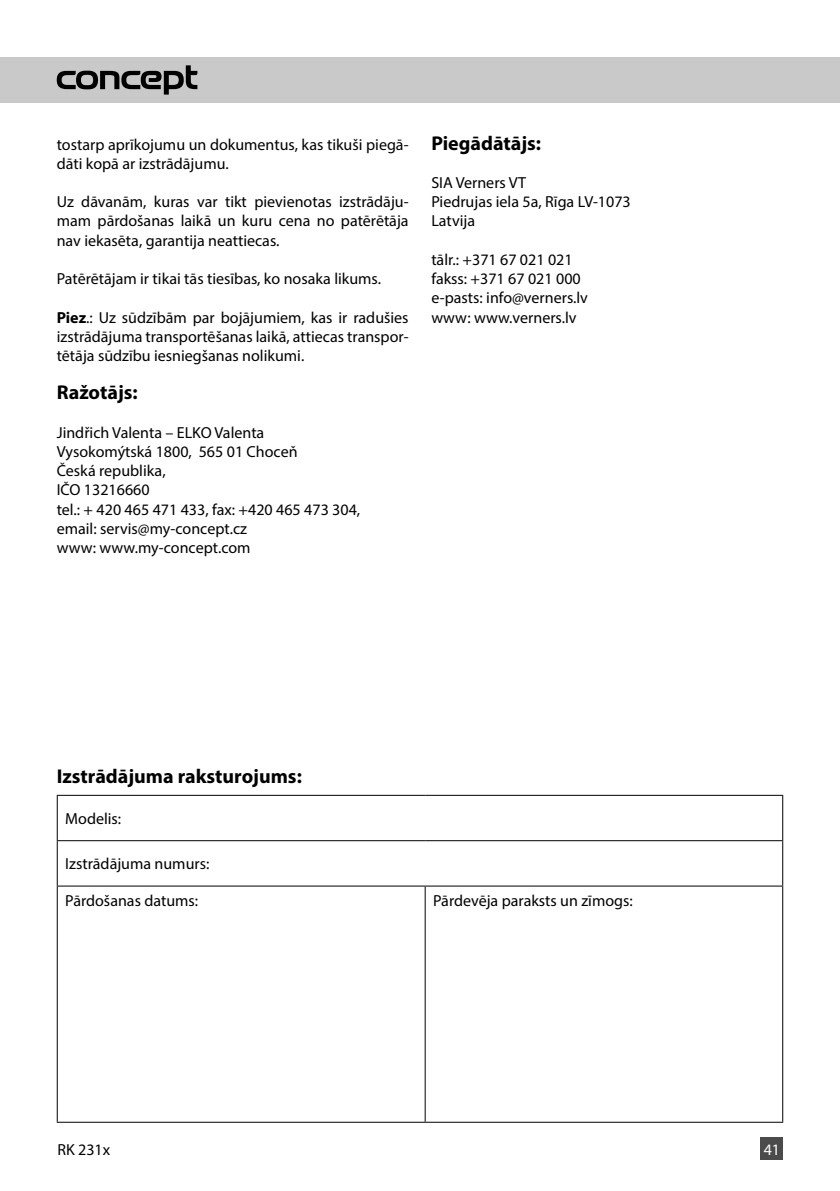
<style>
.page{position:relative;width:840px;height:1191px;background:#fff}
.page>*{position:absolute;margin:0;border:0;box-sizing:border-box;transform-origin:0 0}
.t1{font:700 20px "Myriad Pro";color:#000}
.t2{font:16px/19.2px "Myriad Pro";color:#000}
.t3{font:16px "Myriad Pro";color:#fff}
.s1{font-weight:700}
</style>
<div class="page">
<div style="left:0;top:57px;width:839px;height:46px;background:#c9c9c9"></div>
<svg style="left:57px;top:65px;width:140px;height:30px"></svg>
<div style="left:760px;top:1137px;width:22px;height:23px;background:#4b4b4b"></div>
<hr style="left:57px;top:840px;width:368px;height:1px;background:#000">
<hr style="left:425px;top:840px;width:357px;height:1px;background:#000">
<hr style="left:57px;top:886px;width:1px;height:235px;background:#000">
<hr style="left:424px;top:886px;width:1px;height:235px;background:#000">
<hr style="left:781px;top:886px;width:1px;height:235px;background:#000">
<hr style="left:57px;top:1121px;width:368px;height:1px;background:#000">
<hr style="left:425px;top:1121px;width:357px;height:1px;background:#000">
<hr style="left:57px;top:795px;width:368px;height:1px;background:#000">
<hr style="left:57px;top:796px;width:1px;height:44px;background:#000">
<hr style="left:425px;top:795px;width:357px;height:1px;background:#000">
<hr style="left:781px;top:796px;width:1px;height:44px;background:#000">
<hr style="left:57px;top:841px;width:1px;height:44px;background:#000">
<hr style="left:781px;top:841px;width:1px;height:44px;background:#000">
<hr style="left:57px;top:885px;width:368px;height:1px;background:#000">
<hr style="left:425px;top:885px;width:357px;height:1px;background:#000">
<p class="t2" style="left:57px;top:134px;width:353px">tostarp aprīkojumu un dokumentus, kas tikuši piegā&shy;dāti kopā ar izstrādājumu.</p>
<p class="t2" style="left:57px;top:192px;width:353px;text-align:justify">Uz dāvanām, kuras var tikt pievienotas izstrādāju&shy;mam pārdošanas laikā un kuru cena no patērētāja nav iekasēta, garantija neattiecas.</p>
<p class="t2" style="left:57px;top:269px;width:325px">Patērētājam ir tikai tās tiesības, ko nosaka likums.</p>
<p class="t2" style="left:57px;top:307px;width:353px;text-align:justify"><span class="s1">Piez</span>.: Uz sūdzībām par bojājumiem, kas ir radušies izstrādājuma transportēšanas laikā, attiecas transpor&shy;tētāja sūdzību iesniegšanas nolikumi.</p>
<p class="t1" style="left:57px;top:379px;width:82px">Ražotājs:</p>
<p class="t2" style="left:57px;top:422px;width:305px">Jindřich Valenta – ELKO Valenta<br>Vysokomýtská 1800, 565 01 Choceň<br>Česká republika,<br>IČO 13216660<br>tel.: + 420 465 471 433, fax: +420 465 473 304, email: servis@my-concept.cz<br>www: www.my-concept.com</p>
<p class="t1" style="left:431px;top:130px;width:111px">Piegādātājs:</p>
<p class="t2" style="left:431px;top:173px;width:201px">SIA Verners VT<br>Piedrujas iela 5a, Rīga LV-1073<br>Latvija</p>
<p class="t2" style="left:431px;top:250px;width:158px">tālr.: +371 67 021 021 fakss: +371 67 021 000 e-pasts: info@verners.lv www: www.verners.lv</p>
<p class="t1" style="left:57px;top:763px;width:246px">Izstrādājuma raksturojums:</p>
<p class="t2" style="left:65px;top:808px;width:57px">Modelis:</p>
<p class="t2" style="left:65px;top:854px;width:145px">Izstrādājuma numurs:</p>
<p class="t2" style="left:65px;top:891px;width:134px">Pārdošanas datums:</p>
<p class="t2" style="left:433px;top:891px;width:201px">Pārdevēja paraksts un zīmogs:</p>
<p class="t2" style="left:57px;top:1139px;width:54px">RK 231x</p>
<p class="t3" style="left:763px;top:1139px;width:18px">41</p>
</div>
